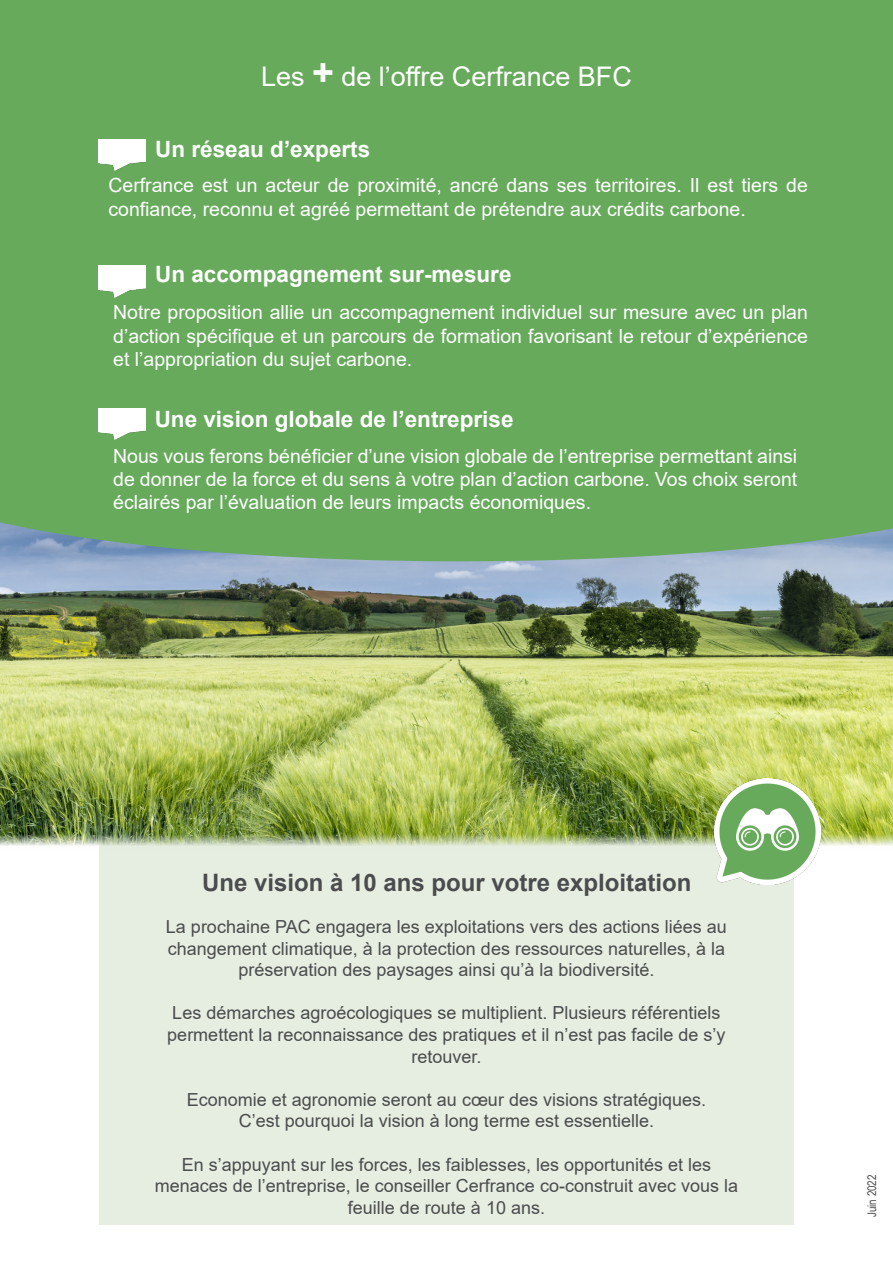
<style>
.page{position:relative;width:893px;height:1263px;background:#fff}
.page>*{position:absolute;margin:0;border:0;box-sizing:border-box;transform-origin:0 0}
.t1{font:27px "Arial";color:#fff}
.t2{font:700 24px "Arial";color:#4b4c4d}
.t3{font:700 22.5px "Arial";color:#fff}
.t4{font:19.5px/23.4px "Arial";color:#fff;text-align:justify}
.t5{font:18px/21.6px "Arial";color:#4b4c4d;text-align:center}
.t6{font:12px "Arial Narrow";color:#4b4c4d}
.s1{font-weight:700;font-size:37.5px}
</style>
<div class="page">
<div style="left:99px;top:702px;width:695px;height:523px;background:#e6eee1"></div>
<img style="left:0;top:561px;width:893px;height:285px">
<div style="left:0;top:0;width:893px;height:448px;background:#67aa5c"></div>
<svg style="left:0;top:408px;width:893px;height:153px;fill:#67aa5c"></svg>
<img style="left:99px;top:139px;width:47px;height:32px">
<img style="left:99px;top:266px;width:47px;height:31px">
<img style="left:99px;top:408px;width:47px;height:31px">
<img style="left:714px;top:778px;width:107px;height:106px">
<p class="t1" style="left:261px;top:58px;width:372px">Les <span class="s1">+</span> de l’offre Cerfrance BFC</p>
<p class="t3" style="left:155px;top:133px;width:217px">Un réseau d’experts</p>
<p class="t4" style="left:108px;top:174px;width:701px">Cerfrance est un acteur de proximité, ancré dans ses territoires. Il est tiers de confiance, reconnu et agréé permettant de prétendre aux crédits carbone.</p>
<p class="t3" style="left:155px;top:258px;width:358px">Un accompagnement sur-mesure</p>
<p class="t4" style="left:113px;top:301px;width:696px">Notre proposition allie un accompagnement individuel sur mesure avec un plan d’action spécifique et un parcours de formation favorisant le retour d’expérience et l’appropriation du sujet carbone.</p>
<p class="t3" style="left:155px;top:403px;width:360px">Une vision globale de l’entreprise</p>
<p class="t4" style="left:113px;top:444px;width:686px">Nous vous ferons bénéficier d’une vision globale de l’entreprise permettant ainsi de donner de la force et du sens à votre plan d’action carbone. Vos choix seront éclairés par l’évaluation de leurs impacts économiques.</p>
<p class="t2" style="left:202px;top:866px;width:491px">Une vision à 10 ans pour votre exploitation</p>
<p class="t5" style="left:166px;top:916px;width:562px">La prochaine PAC engagera les exploitations vers des actions liées au changement climatique, à la protection des ressources naturelles, à la préservation des paysages ainsi qu’à la biodiversité.</p>
<p class="t5" style="left:167px;top:1002px;width:560px">Les démarches agroécologiques se multiplient. Plusieurs référentiels permettent la reconnaissance des pratiques et il n’est pas facile de s’y retouver.</p>
<p class="t5" style="left:187px;top:1088px;width:521px">Economie et agronomie seront au cœur des visions stratégiques.</p>
<p class="t5" style="left:239px;top:1110px;width:417px">C’est pourquoi la vision à long terme est essentielle.</p>
<p class="t5" style="left:155px;top:1153px;width:585px">En s’appuyant sur les forces, les faiblesses, les opportunités et les menaces de l’entreprise, le conseiller Cerfrance co-construit avec vous la feuille de route à 10 ans.</p>
<p class="t6" style="left:863px;top:1217px;width:44px;rotate:-90deg">Juin 2022</p>
</div>
